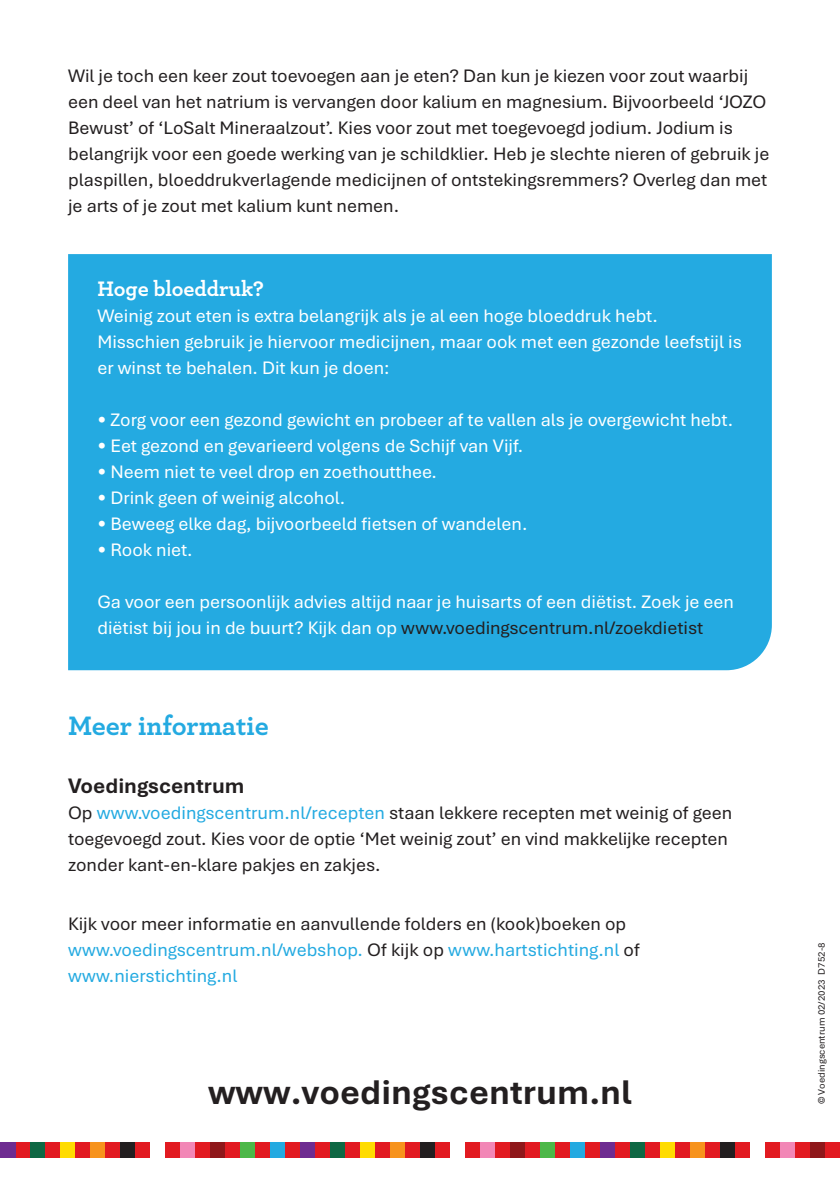
<style>
.page{position:relative;width:840px;height:1191px;background:#fff}
.page>*{position:absolute;margin:0;border:0;box-sizing:border-box;transform-origin:0 0}
.t1{font:700 36px "Bierstadt";color:#231f20}
.t2{font:700 28px "Archer";color:#24aae1}
.t3{font:700 22px "Bierstadt";color:#231f20}
.t4{font:700 22px "Archer";color:#fff}
.t5{font:19px/26px "Bierstadt";color:#231f20}
.t6{font:19px/26px "Bierstadt";color:#fff}
.t7{font:19px/26px "Bierstadt";color:#24aae1}
.t8{font:10px "Bierstadt";color:#231f20}
.s1{color:#231f20}
.s2{color:#24aae1}
</style>
<div class="page">
<div style="left:764px;top:1142px;width:15px;height:15px;background:#e21a21"></div>
<div style="left:779px;top:1142px;width:15px;height:15px;background:#f287b6"></div>
<div style="left:794px;top:1142px;width:15px;height:15px;background:#e21a21"></div>
<div style="left:809px;top:1142px;width:15px;height:15px;background:#8f171a"></div>
<div style="left:824px;top:1142px;width:15px;height:15px;background:#e21a21"></div>
<div style="left:465px;top:1142px;width:15px;height:15px;background:#e21a21"></div>
<div style="left:480px;top:1142px;width:15px;height:15px;background:#f287b6"></div>
<div style="left:495px;top:1142px;width:15px;height:15px;background:#e21a21"></div>
<div style="left:510px;top:1142px;width:15px;height:15px;background:#8f171a"></div>
<div style="left:525px;top:1142px;width:15px;height:15px;background:#e21a21"></div>
<div style="left:540px;top:1142px;width:15px;height:15px;background:#4cb848"></div>
<div style="left:555px;top:1142px;width:15px;height:15px;background:#e21a21"></div>
<div style="left:570px;top:1142px;width:15px;height:15px;background:#24aae1"></div>
<div style="left:585px;top:1142px;width:15px;height:15px;background:#e21a21"></div>
<div style="left:600px;top:1142px;width:14px;height:15px;background:#6e2c91"></div>
<div style="left:614px;top:1142px;width:15px;height:15px;background:#e21a21"></div>
<div style="left:629px;top:1142px;width:15px;height:15px;background:#0e6844"></div>
<div style="left:644px;top:1142px;width:15px;height:15px;background:#e21a21"></div>
<div style="left:659px;top:1142px;width:15px;height:15px;background:#ffdc01"></div>
<div style="left:674px;top:1142px;width:15px;height:15px;background:#e21a21"></div>
<div style="left:689px;top:1142px;width:15px;height:15px;background:#f7931d"></div>
<div style="left:704px;top:1142px;width:15px;height:15px;background:#e21a21"></div>
<div style="left:719px;top:1142px;width:15px;height:15px;background:#231f20"></div>
<div style="left:734px;top:1142px;width:15px;height:15px;background:#e21a21"></div>
<div style="left:165px;top:1142px;width:15px;height:15px;background:#e21a21"></div>
<div style="left:180px;top:1142px;width:15px;height:15px;background:#f287b6"></div>
<div style="left:195px;top:1142px;width:15px;height:15px;background:#e21a21"></div>
<div style="left:210px;top:1142px;width:15px;height:15px;background:#8f171a"></div>
<div style="left:225px;top:1142px;width:15px;height:15px;background:#e21a21"></div>
<div style="left:240px;top:1142px;width:15px;height:15px;background:#4cb848"></div>
<div style="left:255px;top:1142px;width:15px;height:15px;background:#e21a21"></div>
<div style="left:270px;top:1142px;width:15px;height:15px;background:#24aae1"></div>
<div style="left:285px;top:1142px;width:15px;height:15px;background:#e21a21"></div>
<div style="left:300px;top:1142px;width:15px;height:15px;background:#6e2c91"></div>
<div style="left:315px;top:1142px;width:15px;height:15px;background:#e21a21"></div>
<div style="left:330px;top:1142px;width:15px;height:15px;background:#0e6844"></div>
<div style="left:345px;top:1142px;width:15px;height:15px;background:#e21a21"></div>
<div style="left:360px;top:1142px;width:15px;height:15px;background:#ffdc01"></div>
<div style="left:375px;top:1142px;width:15px;height:15px;background:#e21a21"></div>
<div style="left:390px;top:1142px;width:15px;height:15px;background:#f7931d"></div>
<div style="left:405px;top:1142px;width:15px;height:15px;background:#e21a21"></div>
<div style="left:420px;top:1142px;width:15px;height:15px;background:#231f20"></div>
<div style="left:435px;top:1142px;width:15px;height:15px;background:#e21a21"></div>
<div style="left:15px;top:1142px;width:15px;height:15px;background:#e21a21"></div>
<div style="left:0;top:1142px;width:15px;height:15px;background:#6e2c91"></div>
<div style="left:30px;top:1142px;width:15px;height:15px;background:#0e6844"></div>
<div style="left:45px;top:1142px;width:15px;height:15px;background:#e21a21"></div>
<div style="left:60px;top:1142px;width:15px;height:15px;background:#ffdc01"></div>
<div style="left:75px;top:1142px;width:15px;height:15px;background:#e21a21"></div>
<div style="left:90px;top:1142px;width:15px;height:15px;background:#f7931d"></div>
<div style="left:105px;top:1142px;width:15px;height:15px;background:#e21a21"></div>
<div style="left:120px;top:1142px;width:15px;height:15px;background:#231f20"></div>
<div style="left:135px;top:1142px;width:15px;height:15px;background:#e21a21"></div>
<div style="left:68px;top:254px;width:703px;height:416px;background:#24aae1"></div>
<p class="t5" style="left:68px;top:63px;width:702px">Wil je toch een keer zout toevoegen aan je eten? Dan kun je kiezen voor zout waarbij een deel van het natrium is vervangen door kalium en magnesium. Bijvoorbeeld ‘JOZO Bewust’ of ‘LoSalt Mineraalzout’. Kies voor zout met toegevoegd jodium. Jodium is belangrijk voor een goede werking van je schildklier. Heb je slechte nieren of gebruik je plaspillen, bloeddrukverlagende medicijnen of ontstekingsremmers? Overleg dan met je arts of je zout met kalium kunt nemen.</p>
<p class="t4" style="left:97px;top:271px;width:168px">Hoge bloeddruk?</p>
<p class="t6" style="left:97px;top:303px;width:645px">Weinig zout eten is extra belangrijk als je al een hoge bloeddruk hebt.<br>Misschien gebruik je hiervoor medicijnen, maar ook met een gezonde leefstijl is er winst te behalen. Dit kun je doen:</p>
<p class="t6" style="left:97px;top:407px;width:637px">• Zorg voor een gezond gewicht en probeer af te vallen als je overgewicht hebt.</p>
<p class="t6" style="left:97px;top:433px;width:427px">• Eet gezond en gevarieerd volgens de Schijf van Vijf.</p>
<p class="t6" style="left:97px;top:459px;width:341px">• Neem niet te veel drop en zoethoutthee.</p>
<p class="t6" style="left:97px;top:485px;width:249px">• Drink geen of weinig alcohol.</p>
<p class="t6" style="left:97px;top:511px;width:431px">• Beweeg elke dag, bijvoorbeeld fietsen of wandelen.</p>
<p class="t6" style="left:97px;top:537px;width:97px">• Rook niet.</p>
<p class="t6" style="left:97px;top:589px;width:637px">Ga voor een persoonlijk advies altijd naar je huisarts of een diëtist. Zoek je een diëtist bij jou in de buurt? Kijk dan op <span class="s1">www.voedingscentrum.nl/zoekdietist</span></p>
<h2 class="t2" style="left:68px;top:703px;width:202px">Meer informatie</h2>
<p class="t3" style="left:68px;top:773px;width:178px">Voedingscentrum</p>
<p class="t5" style="left:68px;top:800px;width:665px">Op <span class="s2">www.voedingscentrum.nl/recepten</span> staan lekkere recepten met weinig of geen toegevoegd zout. Kies voor de optie ‘Met weinig zout’ en vind makkelijke recepten zonder kant-en-klare pakjes en zakjes.</p>
<p class="t7" style="left:68px;top:911px;width:573px"><span class="s1">Kijk voor meer informatie en aanvullende folders en (kook)boeken op </span>www.voedingscentrum.nl/webshop. <span class="s1">Of kijk op</span> www.hartstichting.nl <span class="s1">of </span>www.nierstichting.nl</p>
<h1 class="t1" style="left:208px;top:1072px;width:425px">www.voedingscentrum.nl</h1>
<p class="t8" style="left:815px;top:1104px;width:163px;rotate:-90deg">© Voedingscentrum 02/2023 D752-8</p>
</div>
